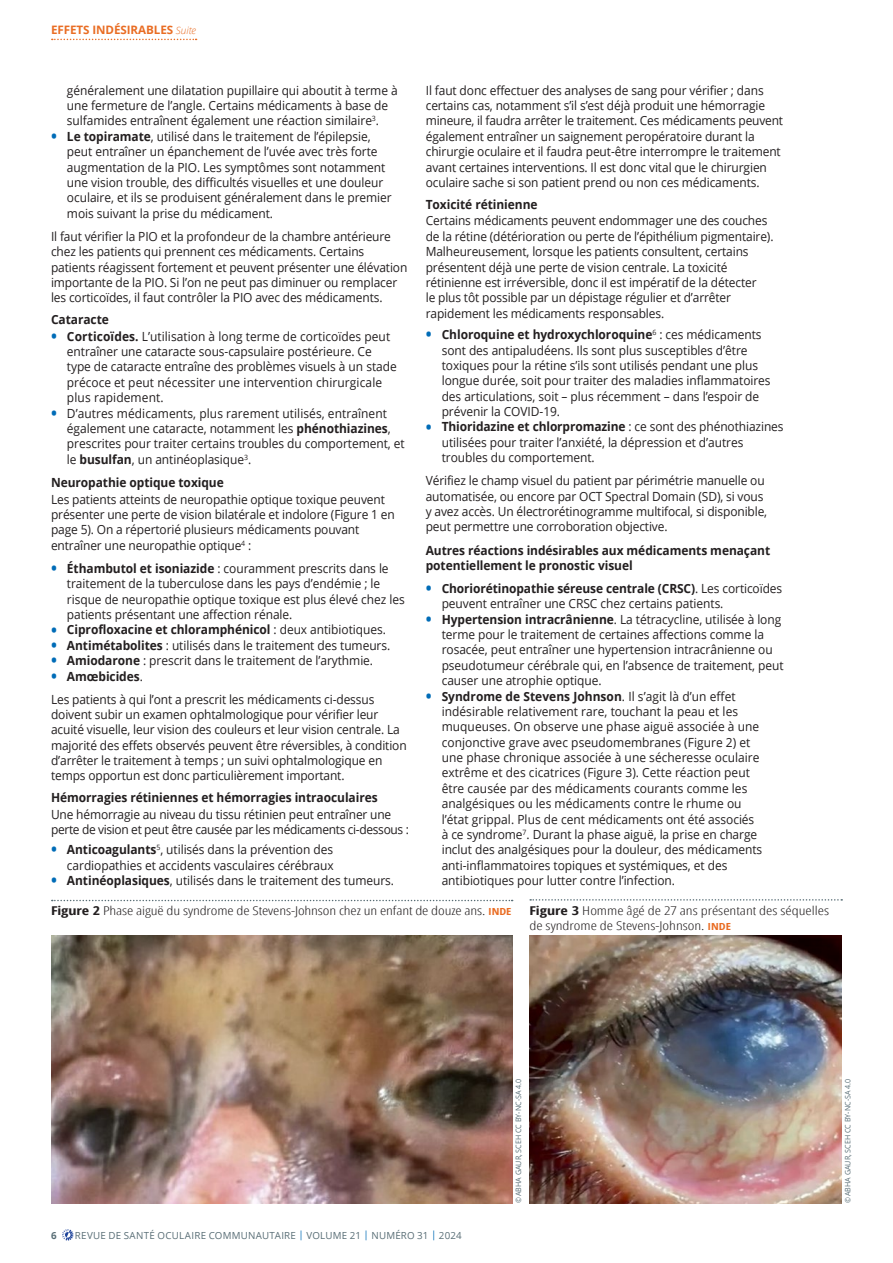
<style>
.page{position:relative;width:893px;height:1263px;background:#fff}
.page>*{position:absolute;margin:0;border:0;box-sizing:border-box;transform-origin:0 0}
.t1{font:12.6px/15.3px "Open Sans";letter-spacing:-.005em;color:#231f20;scale:.95 1}
.t2{font:700 12.6px/15.3px "Open Sans";letter-spacing:-.005em;color:#231f20;scale:.95 1}
.t3{font:12.6px/15.3px "Open Sans";letter-spacing:-.025em;color:#231f20;scale:.95 1}
.t4{font:300 condensed 12.15px/15.1px "Open Sans";color:#231f20;scale:1.32 1}
.t5{font:700 11.7px "Open Sans";letter-spacing:-.005em;color:#e96d24}
.t6{font:9.75px "Open Sans";letter-spacing:.025em;color:#586d75}
.t7{font:700 9.75px "Open Sans";color:#586d75}
.t8{font:7.5px "Open Sans";color:#586d75;scale:.95 1}
.s1{font-weight:300;font-style:italic;font-size:10.2px}
.s2{font-weight:700;font-size:16.5px;color:#006cb7}
.s3{font-weight:700}
.s4{font-size:16.5px;color:#006cb7}
.s5{font-weight:400}
.s6{font-weight:700;font-size:9.75px;color:#e96d24}
.s7{color:#006cb7}
</style>
<div class="page">
<svg style="left:62px;top:1229px;width:11px;height:11px"></svg>
<svg style="left:52px;top:39px;width:145px;height:1px"></svg>
<img style="left:51px;top:935px;width:461px;height:268px">
<img style="left:529px;top:935px;width:313px;height:268px">
<svg style="left:52px;top:900px;width:461px;height:1px"></svg>
<svg style="left:530px;top:899px;width:312px;height:2px"></svg>
<p class="t5" style="left:51px;top:22px;width:147px">EFFETS INDÉSIRABLES <span class="s1">Suite</span></p>
<p class="t1" style="left:67px;top:82px;width:350px">généralement une dilatation pupillaire qui aboutit à terme à une fermeture de l’angle. Certains médicaments à base de sulfamides entraînent également une réaction similaire<sup>3</sup>.</p>
<p class="t1" style="left:67px;top:128px;width:343px;text-indent:-16px"><span class="s2">•</span> <span class="s3">Le topiramate</span>, utilisé dans le traitement de l’épilepsie, peut entraîner un épanchement de l’uvée avec très forte augmentation de la PIO. Les symptômes sont notamment une vision trouble, des difficultés visuelles et une douleur oculaire, et ils se produisent généralement dans le premier mois suivant la prise du médicament.</p>
<p class="t1" style="left:51px;top:228px;width:377px">Il faut vérifier la PIO et la profondeur de la chambre antérieure chez les patients qui prennent ces médicaments. Certains patients réagissent fortement et peuvent présenter une élévation importante de la PIO. Si l’on ne peut pas diminuer ou remplacer les corticoïdes, il faut contrôler la PIO avec des médicaments.</p>
<p class="t2" style="left:51px;top:312px;width:62px">Cataracte</p>
<p class="t1" style="left:67px;top:328px;width:349px;text-indent:-16px"><span class="s2">•</span> <span class="s3">Corticoïdes.</span> L’utilisation à long terme de corticoïdes peut entraîner une cataracte sous-capsulaire postérieure. Ce type de cataracte entraîne des problèmes visuels à un stade précoce et peut nécessiter une intervention chirurgicale plus rapidement.</p>
<p class="t1" style="left:67px;top:405px;width:357px;text-indent:-16px"><span class="s2">•</span> D’autres médicaments, plus rarement utilisés, entraînent également une cataracte, notamment les <span class="s3">phénothiazines</span>, prescrites pour traiter certains troubles du comportement, et le <span class="s3">busulfan</span>, un antinéoplasique<sup>3</sup>.</p>
<p class="t2" style="left:51px;top:475px;width:183px">Neuropathie optique toxique</p>
<p class="t1" style="left:51px;top:491px;width:363px">Les patients atteints de neuropathie optique toxique peuvent présenter une perte de vision bilatérale et indolore (Figure 1 en page 5). On a répertorié plusieurs médicaments pouvant entraîner une neuropathie optique<sup>4</sup> :</p>
<p class="t1" style="left:67px;top:560px;width:357px;text-indent:-16px"><span class="s2">•</span> <span class="s3">Éthambutol et isoniazide</span> : couramment prescrits dans le traitement de la tuberculose dans les pays d’endémie ; le risque de neuropathie optique toxique est plus élevé chez les patients présentant une affection rénale.</p>
<p class="t2" style="left:51px;top:622px;width:354px"><span class="s4">•</span> Ciprofloxacine et chloramphénicol <span class="s5">: deux antibiotiques.</span></p>
<p class="t1" style="left:51px;top:637px;width:359px"><span class="s2">•</span> <span class="s3">Antimétabolites</span> : utilisés dans le traitement des tumeurs.</p>
<p class="t1" style="left:51px;top:653px;width:341px"><span class="s2">•</span> <span class="s3">Amiodarone</span> : prescrit dans le traitement de l’arythmie.</p>
<p class="t1" style="left:51px;top:664px;width:342px;line-height:23.1px"><span class="s2">•</span> <span class="s3">Amœbicides</span>.<br>Les patients à qui l’ont a prescrit les médicaments ci-dessus</p>
<p class="t1" style="left:51px;top:706px;width:376px">doivent subir un examen ophtalmologique pour vérifier leur acuité visuelle, leur vision des couleurs et leur vision centrale. La majorité des effets observés peuvent être réversibles, à condition d’arrêter le traitement à temps ; un suivi ophtalmologique en temps opportun est donc particulièrement important.</p>
<p class="t2" style="left:51px;top:790px;width:345px">Hémorragies rétiniennes et hémorragies intraoculaires</p>
<p class="t3" style="left:51px;top:806px;width:378px">Une hémorragie au niveau du tissu rétinien peut entraîner une perte de vision et peut être causée par les médicaments ci-dessous :</p>
<p class="t1" style="left:51px;top:842px;width:299px;text-align:right"><span class="s2">•</span> <span class="s3">Anticoagulants</span><sup>5</sup>, utilisés dans la prévention des cardiopathies et accidents vasculaires cérébraux</p>
<p class="t1" style="left:51px;top:872px;width:363px"><span class="s2">•</span> <span class="s3">Antinéoplasiques</span>, utilisés dans le traitement des tumeurs.</p>
<p class="t1" style="left:426px;top:82px;width:378px">Il faut donc effectuer des analyses de sang pour vérifier ; dans certains cas, notamment s’il s’est déjà produit une hémorragie mineure, il faudra arrêter le traitement. Ces médicaments peuvent également entraîner un saignement peropératoire durant la chirurgie oculaire et il faudra peut-être interrompre le traitement avant certaines interventions. Il est donc vital que le chirurgien oculaire sache si son patient prend ou non ces médicaments.</p>
<p class="t2" style="left:426px;top:196px;width:119px">Toxicité rétinienne</p>
<p class="t1" style="left:426px;top:213px;width:368px">Certains médicaments peuvent endommager une des couches de la rétine (détérioration ou perte de l’épithélium pigmentaire).<br>Malheureusement, lorsque les patients consultent, certains présentent déjà une perte de vision centrale. La toxicité rétinienne est irréversible, donc il est impératif de la détecter<br>le plus tôt possible par un dépistage régulier et d’arrêter rapidement les médicaments responsables.</p>
<p class="t1" style="left:442px;top:327px;width:348px;text-indent:-16px"><span class="s2">•</span> <span class="s3">Chloroquine et hydroxychloroquine</span><sup>6</sup> : ces médicaments sont des antipaludéens. Ils sont plus susceptibles d’être toxiques pour la rétine s’ils sont utilisés pendant une plus longue durée, soit pour traiter des maladies inflammatoires des articulations, soit – plus récemment – dans l’espoir de prévenir la COVID-19.</p>
<p class="t1" style="left:442px;top:419px;width:361px;text-indent:-16px"><span class="s2">•</span> <span class="s3">Thioridazine et chlorpromazine</span> : ce sont des phénothiazines utilisées pour traiter l’anxiété, la dépression et d’autres troubles du comportement.</p>
<p class="t1" style="left:426px;top:473px;width:361px">Vérifiez le champ visuel du patient par périmétrie manuelle ou automatisée, ou encore par OCT Spectral Domain (SD), si vous y avez accès. Un électrorétinogramme multifocal, si disponible, peut permettre une corroboration objective.</p>
<p class="t2" style="left:426px;top:542px;width:364px">Autres réactions indésirables aux médicaments menaçant potentiellement le pronostic visuel</p>
<p class="t1" style="left:442px;top:580px;width:360px;text-indent:-16px"><span class="s2">•</span> <span class="s3">Choriorétinopathie séreuse centrale (CRSC)</span>. Les corticoïdes peuvent entraîner une CRSC chez certains patients.</p>
<p class="t1" style="left:442px;top:611px;width:361px;text-indent:-16px"><span class="s2">•</span> <span class="s3">Hypertension intracrânienne</span>. La tétracycline, utilisée à long terme pour le traitement de certaines affections comme la rosacée, peut entraîner une hypertension intracrânienne ou pseudotumeur cérébrale qui, en l’absence de traitement, peut causer une atrophie optique.</p>
<p class="t1" style="left:442px;top:688px;width:339px;text-indent:-16px"><span class="s2">•</span> <span class="s3">Syndrome de Stevens Johnson</span>. Il s’agit là d’un effet indésirable relativement rare, touchant la peau et les muqueuses. On observe une phase aiguë associée à une conjonctive grave avec pseudomembranes (Figure 2) et une phase chronique associée à une sécheresse oculaire extrême et des cicatrices (Figure 3). Cette réaction peut être causée par des médicaments courants comme les analgésiques ou les médicaments contre le rhume ou l’état grippal. Plus de cent médicaments ont été associés à ce syndrome<sup>7</sup>. Durant la phase aiguë, la prise en charge inclut des analgésiques pour la douleur, des médicaments anti-inflammatoires topiques et systémiques, et des antibiotiques pour lutter contre l’infection.</p>
<p class="t4" style="left:51px;top:903px;width:350px"><span class="s3">Figure 2</span> Phase aiguë du syndrome de Stevens-Johnson chez un enfant de douze ans. <span class="s6">INDE</span></p>
<p class="t4" style="left:529px;top:902px;width:229px"><span class="s3">Figure 3</span> Homme âgé de 27 ans présentant des séquelles de syndrome de Stevens-Johnson. <span class="s6">INDE</span></p>
<p class="t7" style="left:51px;top:1228px;width:7px">6</p>
<p class="t6" style="left:75px;top:1228px;width:388px">REVUE DE SANTÉ OCULAIRE COMMUNAUTAIRE <span class="s7">|</span> VOLUME 21 <span class="s7">|</span> NUMÉRO 31 <span class="s7">|</span> 2024</p>
<p class="t8" style="left:513px;top:1203px;width:133px;rotate:-90deg">© ABHA GAUR, SCEH CC BY-NC-SA 4.0</p>
<p class="t8" style="left:843px;top:1203px;width:133px;rotate:-90deg">© ABHA GAUR, SCEH CC BY-NC-SA 4.0</p>
</div>
